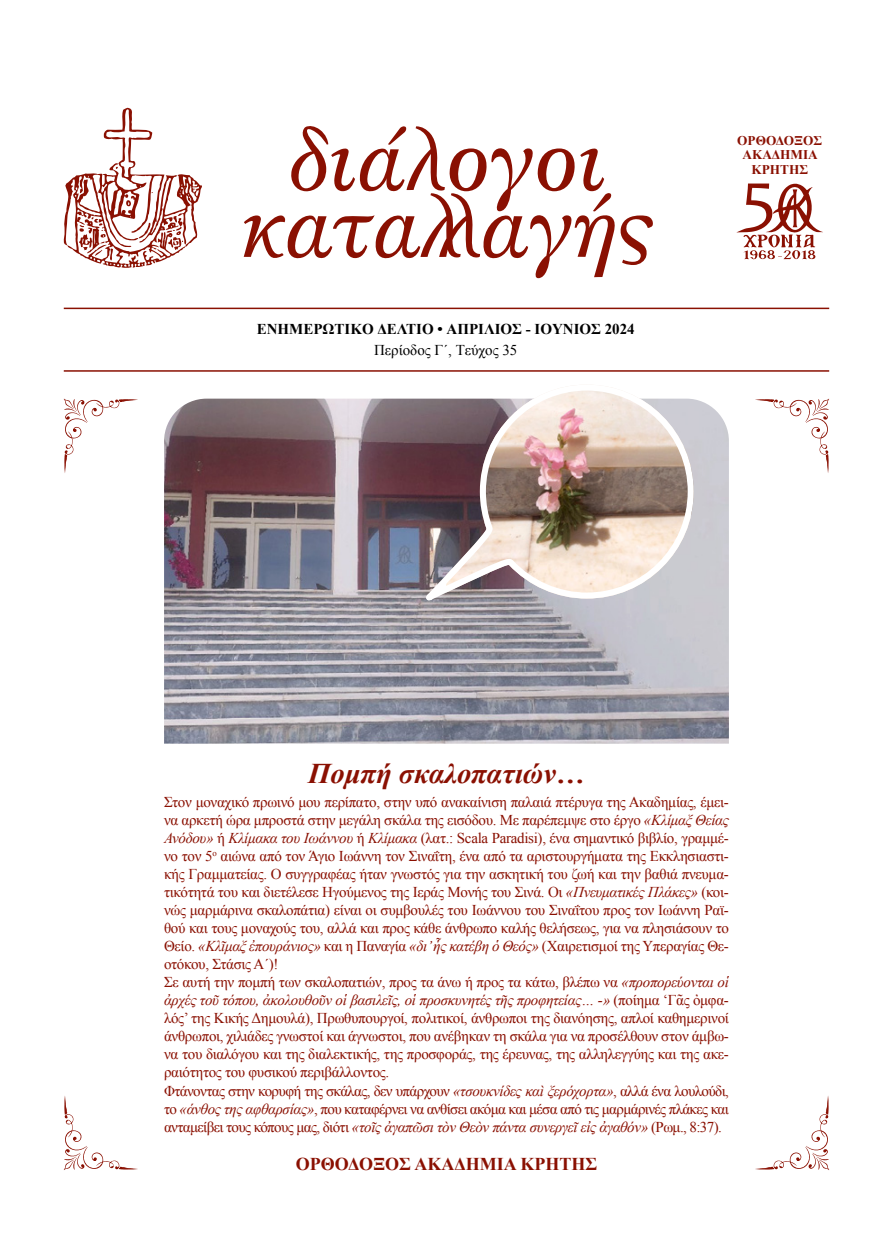
<style>
.page{position:relative;width:893px;height:1234px;background:#fff}
.page>*{position:absolute;margin:0;border:0;box-sizing:border-box;transform-origin:0 0}
.Βασικό{font:89.55px "GFS Olga";color:#8a1002}
.Βασικό-2{font:italic 700 28.5px "Times New Roman";color:#8a1002}
.Βασικό-3{font:700 18px "Times New Roman";color:#8a1002}
.Βασικό-4{font:15px/18px "Times New Roman";letter-spacing:-.02em;color:#8a1002;text-align:justify}
.Βασικό-5{font:700 15px/21px "Times New Roman";color:#000;text-align:center}
.Βασικό-6{font:700 13.2px "Times New Roman";color:#8a1002}
.s1{font-weight:400}
.s2{font-style:italic}
</style>
<div class="page">
<svg style="left:63px;top:108px;width:139px;height:160px"></svg>
<hr style="left:64px;top:307px;width:765px;height:2px;background:#8a1002">
<hr style="left:64px;top:370px;width:765px;height:1px;background:#8a1002">
<svg style="left:755px;top:398px;width:75px;height:75px"></svg>
<svg style="left:63px;top:398px;width:75px;height:75px"></svg>
<svg style="left:736px;top:183px;width:87px;height:77px"></svg>
<svg style="left:63px;top:1096px;width:75px;height:74px"></svg>
<svg style="left:755px;top:1096px;width:75px;height:74px"></svg>
<img style="left:164px;top:398px;width:565px;height:345px">
<img style="left:401px;top:390px;width:296px;height:227px">
<p class="Βασικό" style="left:288px;top:112px;width:319px">διάλογοι</p>
<p class="Βασικό" style="left:241px;top:179px;width:412px">καταλλαγής</p>
<p class="Βασικό-5" style="left:257px;top:318px;width:380px">ΕΝΗΜΕΡΩΤΙΚΟ ΔΕΛΤΙΟ • ΑΠΡΙΛΙΟΣ - ΙΟΥΝΙΟΣ 2024<br><span class="s1">Περίοδος Γ΄, Τεύχος 35</span></p>
<p class="Βασικό-6" style="left:737px;top:131px;width:86px">ΟΡΘΌΔΟΞΟΣ</p>
<p class="Βασικό-6" style="left:742px;top:146px;width:77px">ΑΚΑΔΗΜΊΑ</p>
<p class="Βασικό-6" style="left:751px;top:160px;width:58px">ΚΡΉΤΗΣ</p>
<p class="Βασικό-2" style="left:308px;top:753px;width:278px">Πομπή σκαλοπατιών…</p>
<p class="Βασικό-4" style="left:164px;top:792px;width:566px">Στον μοναχικό πρωινό μου περίπατο, στην υπό ανακαίνιση παλαιά πτέρυγα της Ακαδημίας, έμει&shy;να αρκετή ώρα μπροστά στην μεγάλη σκάλα της εισόδου. Με παρέπεμψε στο έργο <span class="s2">«Κλίμαξ Θείας Ανόδου»</span> ή <span class="s2">Κλίμακα του Ιωάννου</span> ή <span class="s2">Κλίμακα</span> (λατ.: Scala Paradisi), ένα σημαντικό βιβλίο, γραμμέ&shy;νο τον 5<sup>ο</sup> αιώνα από τον Άγιο Ιωάννη τον Σιναΐτη, ένα από τα αριστουργήματα της Εκκλησιαστι&shy;κής Γραμματείας. Ο συγγραφέας ήταν γνωστός για την ασκητική του ζωή και την βαθιά πνευμα&shy;τικότητά του και διετέλεσε Ηγούμενος της Ιεράς Μονής του Σινά. Οι <span class="s2">«Πνευματικές Πλάκες»</span> (κοι&shy;νώς μαρμάρινα σκαλοπάτια) είναι οι συμβουλές του Ιωάννου του Σιναΐτου προς τον Ιωάννη Ραϊ&shy;θού και τους μοναχούς του, αλλά και προς κάθε άνθρωπο καλής θελήσεως, για να πλησιάσουν το Θείο. <span class="s2">«Κλῖμαξ ἐπουράνιος»</span> και η Παναγία <span class="s2">«δι’ ἧς κατέβη ὁ Θεός»</span> (Χαιρετισμοί της Υπεραγίας Θε&shy;οτόκου, Στάσις Α΄)!</p>
<p class="Βασικό-4" style="left:164px;top:972px;width:566px">Σε αυτή την πομπή των σκαλοπατιών, προς τα άνω ή προς τα κάτω, βλέπω να <span class="s2">«προπορεύονται οἱ ἀρχές τοῦ τόπου, ἀκολουθοῦν οἱ βασιλεῖς, οἱ προσκυνητές τῆς προφητείας… -»</span> (ποίημα ‘Γᾶς ὀμφα&shy;λός’ της Κικής Δημουλά), Πρωθυπουργοί, πολιτικοί, άνθρωποι της διανόησης, απλοί καθημερινοί άνθρωποι, χιλιάδες γνωστοί και άγνωστοι, που ανέβηκαν τη σκάλα για να προσέλθουν στον άμβω&shy;να του διαλόγου και της διαλεκτικής, της προσφοράς, της έρευνας, της αλληλεγγύης και της ακε&shy;ραιότητος του φυσικού περιβάλλοντος.</p>
<p class="Βασικό-4" style="left:164px;top:1080px;width:566px">Φτάνοντας στην κορυφή της σκάλας, δεν υπάρχουν <span class="s2">«τσουκνίδες καὶ ξερόχορτα»</span>, αλλά ένα λουλούδι, το <span class="s2">«άνθος της αφθαρσίας»</span>, που καταφέρνει να ανθίσει ακόμα και μέσα από τις μαρμάρινές πλάκες και ανταμείβει τους κόπους μας, διότι <span class="s2">«τοῖς ἀγαπῶσι τὸν Θεὸν πάντα συνεργεῖ εἰς ἀγαθόν»</span> (Ρωμ., 8:37).</p>
<p class="Βασικό-3" style="left:296px;top:1151px;width:303px">ΟΡΘΌΔΟΞΟΣ ΑΚΑΔΗΜΊΑ ΚΡΉΤΗΣ</p>
</div>
